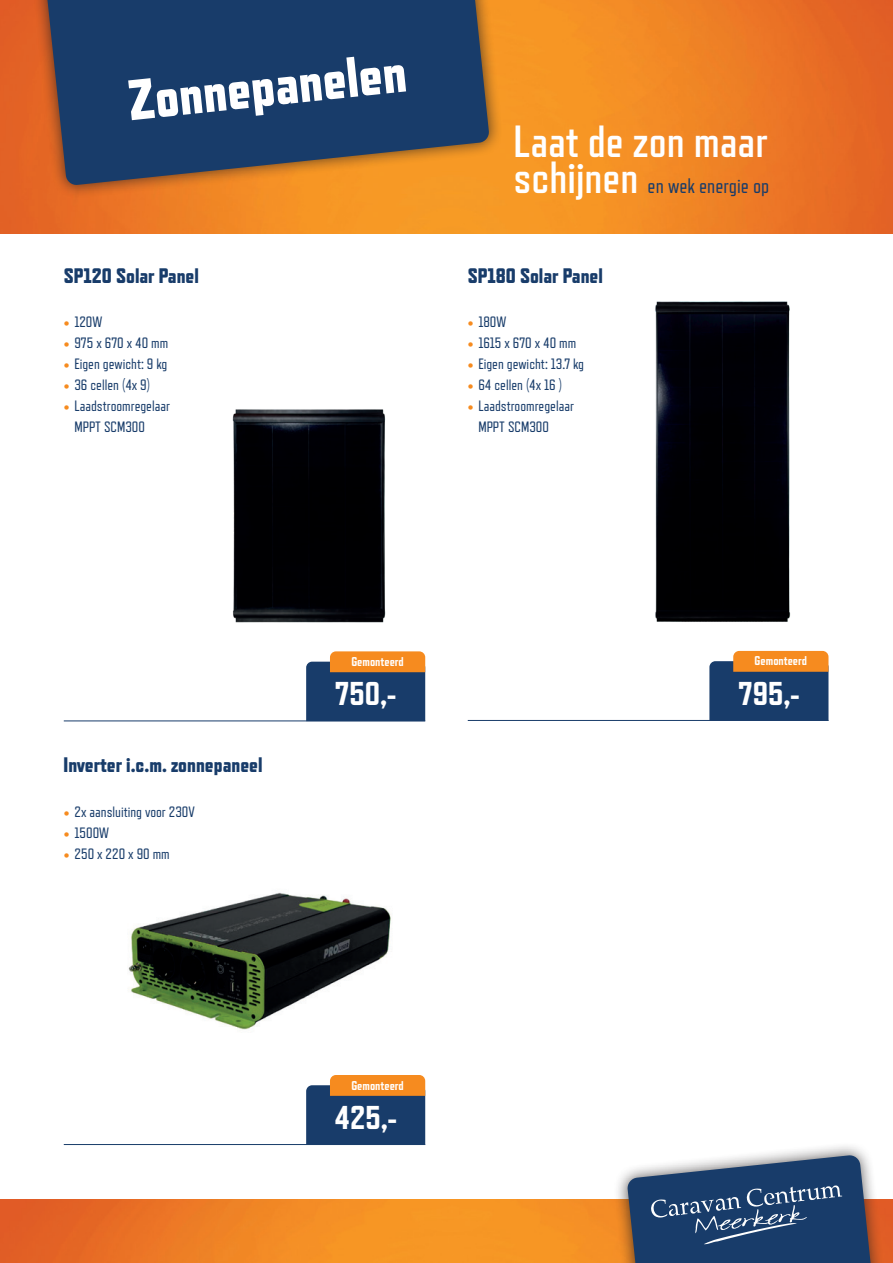
<style>
.page{position:relative;width:893px;height:1263px;background:#fff}
.page>*{position:absolute;margin:0;border:0;box-sizing:border-box;transform-origin:0 0}
.t1{font:800 57px "Refrigerator Deluxe";color:#fff}
.t2{font:700 45px "Refrigerator Deluxe";color:#fff}
.t3{font:800 33px "Refrigerator Deluxe";color:#fff}
.t4{font:800 21px "Refrigerator Deluxe";color:#183c6a}
.t5{font:21px "Refrigerator Deluxe";color:#183c6a}
.t6{font:15px "Refrigerator Deluxe";color:#183c6a}
.t7{font:800 12.75px "Refrigerator Deluxe";color:#fff}
.s1{font-weight:700;font-size:45px;color:#fff}
.s2{color:#f68b1f}
</style>
<div class="page">
<img style="left:128px;top:892px;width:263px;height:138px">
<img style="left:232px;top:409px;width:154px;height:214px">
<img style="left:0;top:1199px;width:893px;height:64px">
<img style="left:0;top:0;width:893px;height:234px">
<div style="left:33px;top:0;width:470px;height:198px;background:#231f20;opacity:.75"></div>
<svg style="left:46px;top:0;width:443px;height:185px;background:#34465f"></svg>
<div style="left:614px;top:1141px;width:271px;height:122px;background:#231f20;opacity:.75"></div>
<svg style="left:627px;top:1155px;width:245px;height:108px;background:#3e597d"></svg>
<img style="left:655px;top:301px;width:136px;height:321px">
<hr style="left:64px;top:720px;width:361px;height:1px;background:#183c6a">
<hr style="left:468px;top:720px;width:360px;height:1px;background:#183c6a">
<svg style="left:306px;top:651px;width:119px;height:70px;background:#55565e"></svg>
<svg style="left:709px;top:651px;width:119px;height:69px;background:#55555d"></svg>
<hr style="left:64px;top:1144px;width:361px;height:1px;background:#183c6a">
<svg style="left:306px;top:1075px;width:119px;height:69px;background:#54555d"></svg>
<p class="t1" style="left:125px;top:67px;width:280px;rotate:-6deg">Zonnepanelen</p>
<p class="t2" style="left:513px;top:117px;width:256px">Laat de zon maar</p>
<p class="t5" style="left:513px;top:175px;width:257px"><span class="s1">schijnen</span> en wek energie op</p>
<p class="t4" style="left:64px;top:263px;width:137px">SP120 Solar Panel</p>
<p class="t4" style="left:468px;top:263px;width:137px">SP180 Solar Panel</p>
<p class="t6" style="left:64px;top:314px;width:40px"><span class="s2">•</span> 120W</p>
<p class="t6" style="left:64px;top:335px;width:106px"><span class="s2">•</span> 975 x 670 x 40 mm</p>
<p class="t6" style="left:64px;top:356px;width:105px"><span class="s2">•</span> Eigen gewicht: 9 kg</p>
<p class="t6" style="left:64px;top:377px;width:88px"><span class="s2">•</span> 36 cellen (4x 9)</p>
<p class="t6" style="left:64px;top:398px;width:108px"><span class="s2">•</span> Laadstroomregelaar</p>
<p class="t6" style="left:74px;top:419px;width:72px">MPPT SCM300</p>
<p class="t6" style="left:468px;top:314px;width:40px"><span class="s2">•</span> 180W</p>
<p class="t6" style="left:468px;top:335px;width:110px"><span class="s2">•</span> 1615 x 670 x 40 mm</p>
<p class="t6" style="left:468px;top:356px;width:118px"><span class="s2">•</span> Eigen gewicht: 13.7 kg</p>
<p class="t6" style="left:468px;top:377px;width:96px"><span class="s2">•</span> 64 cellen (4x 16 )</p>
<p class="t6" style="left:468px;top:398px;width:108px"><span class="s2">•</span> Laadstroomregelaar</p>
<p class="t6" style="left:478px;top:419px;width:72px">MPPT SCM300</p>
<p class="t7" style="left:351px;top:654px;width:54px">Gemonteerd</p>
<p class="t7" style="left:755px;top:654px;width:54px">Gemonteerd</p>
<p class="t4" style="left:64px;top:752px;width:200px">Inverter i.c.m. zonnepaneel</p>
<p class="t6" style="left:64px;top:803px;width:132px"><span class="s2">•</span> 2x aansluiting voor 230V</p>
<p class="t6" style="left:64px;top:824px;width:47px"><span class="s2">•</span> 1500W</p>
<p class="t6" style="left:64px;top:845px;width:107px"><span class="s2">•</span> 250 x 220 x 90 mm</p>
<p class="t3" style="left:335px;top:675px;width:62px">750,-</p>
<p class="t3" style="left:738px;top:674px;width:62px">795,-</p>
<p class="t7" style="left:351px;top:1078px;width:54px">Gemonteerd</p>
<p class="t3" style="left:335px;top:1098px;width:64px">425,-</p>
</div>
